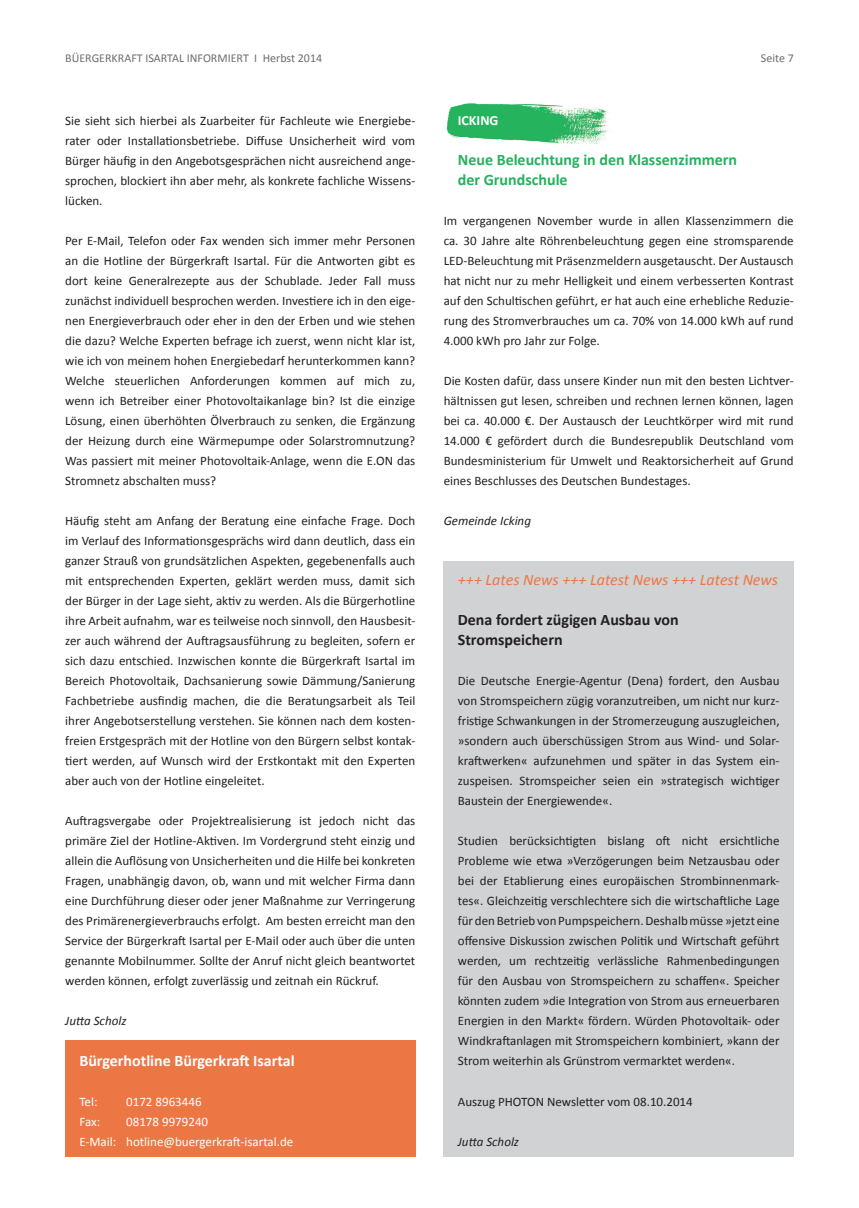
<style>
.page{position:relative;width:859px;height:1208px;background:#fff}
.page>*{position:absolute;margin:0;border:0;box-sizing:border-box;transform-origin:0 0}
.t1{font:700 16px/20px "Calibri";color:#24b25d}
.t2{font:700 16px/20px "Calibri";color:#231f20}
.t3{font:italic 16px "Calibri";color:#ed7744}
.t4{font:700 16px "Calibri";color:#fff}
.t5{font:700 14px "Calibri";color:#fff}
.t6{font:13px/20px "Calibri";color:#231f20;text-align:justify}
.t7{font:13px/20px "Calibri";color:#fff}
.t8{font:italic 13px "Calibri";color:#231f20}
.t9{font:12px "Calibri";color:#6c6d70}
</style>
<div class="page">
<img style="left:446px;top:103px;width:163px;height:41px">
<div style="left:444px;top:561px;width:350px;height:595px;background:#d1d2d4"></div>
<div style="left:65px;top:1040px;width:350px;height:116px;background:#ed7744"></div>
<p class="t9" style="left:65px;top:51px;width:259px">BÜERGERKRAFT ISARTAL INFORMIERT I Herbst 2014</p>
<p class="t9" style="left:761px;top:51px;width:34px">Seite 7</p>
<p class="t6" style="left:65px;top:111px;width:352px">Sie sieht sich hierbei als Zuarbeiter für Fachleute wie Energiebe&shy;rater oder Installationsbetriebe. Diffuse Unsicherheit wird vom Bürger häufig in den Angebotsgesprächen nicht ausreichend ange&shy;sprochen, blockiert ihn aber mehr, als konkrete fachliche Wissens&shy;lücken.</p>
<p class="t6" style="left:65px;top:231px;width:352px">Per E-Mail, Telefon oder Fax wenden sich immer mehr Personen an die Hotline der Bürgerkraft Isartal. Für die Antworten gibt es dort keine Generalrezepte aus der Schublade. Jeder Fall muss zunächst individuell besprochen werden. Investiere ich in den eige&shy;nen Energieverbrauch oder eher in den der Erben und wie stehen die dazu? Welche Experten befrage ich zuerst, wenn nicht klar ist, wie ich von meinem hohen Energiebedarf herunterkommen kann?<br>Welche steuerlichen Anforderungen kommen auf mich zu, wenn ich Betreiber einer Photovoltaikanlage bin? Ist die einzige Lösung, einen überhöhten Ölverbrauch zu senken, die Ergänzung der Heizung durch eine Wärmepumpe oder Solarstromnutzung?<br>Was passiert mit meiner Photovoltaik-Anlage, wenn die E.ON das Stromnetz abschalten muss?</p>
<p class="t6" style="left:65px;top:511px;width:352px">Häufig steht am Anfang der Beratung eine einfache Frage. Doch im Verlauf des Informationsgesprächs wird dann deutlich, dass ein ganzer Strauß von grundsätzlichen Aspekten, gegebenenfalls auch mit entsprechenden Experten, geklärt werden muss, damit sich der Bürger in der Lage sieht, aktiv zu werden. Als die Bürgerhotline ihre Arbeit aufnahm, war es teilweise noch sinnvoll, den Hausbesit&shy;zer auch während der Auftragsausführung zu begleiten, sofern er sich dazu entschied. Inzwischen konnte die Bürgerkraft Isartal im Bereich Photovoltaik, Dachsanierung sowie Dämmung/Sanierung Fachbetriebe ausfindig machen, die die Beratungsarbeit als Teil ihrer Angebotserstellung verstehen. Sie können nach dem kosten&shy;freien Erstgespräch mit der Hotline von den Bürgern selbst kontak&shy;tiert werden, auf Wunsch wird der Erstkontakt mit den Experten aber auch von der Hotline eingeleitet.</p>
<p class="t6" style="left:65px;top:811px;width:352px">Auftragsvergabe oder Projektrealisierung ist jedoch nicht das primäre Ziel der Hotline-Aktiven. Im Vordergrund steht einzig und allein die Auflösung von Unsicherheiten und die Hilfe bei konkreten Fragen, unabhängig davon, ob, wann und mit welcher Firma dann eine Durchführung dieser oder jener Maßnahme zur Verringerung des Primärenergieverbrauchs erfolgt. Am besten erreicht man den Service der Bürgerkraft Isartal per E-Mail oder auch über die unten genannte Mobilnummer. Sollte der Anruf nicht gleich beantwortet werden können, erfolgt zuverlässig und zeitnah ein Rückruf.</p>
<p class="t8" style="left:65px;top:1012px;width:63px">Jutta Scholz</p>
<p class="t4" style="left:79px;top:1050px;width:217px">Bürgerhotline Bürgerkraft Isartal</p>
<p class="t7" style="left:79px;top:1091px;width:20px">Tel:</p>
<p class="t7" style="left:126px;top:1091px;width:77px">0172 8963446</p>
<p class="t7" style="left:79px;top:1111px;width:22px">Fax:</p>
<p class="t7" style="left:79px;top:1111px;width:215px;text-indent:47px">08178 9979240<br>E-Mail: hotline@buergerkraft-isartal.de</p>
<p class="t5" style="left:458px;top:112px;width:42px">ICKING</p>
<p class="t1" style="left:458px;top:150px;width:281px">Neue Beleuchtung in den Klassenzimmern der Grundschule</p>
<p class="t6" style="left:444px;top:211px;width:352px">Im vergangenen November wurde in allen Klassenzimmern die ca. 30 Jahre alte Röhrenbeleuchtung gegen eine stromsparende LED-Beleuchtung mit Präsenzmeldern ausgetauscht. Der Austausch hat nicht nur zu mehr Helligkeit und einem verbesserten Kontrast auf den Schultischen geführt, er hat auch eine erhebliche Reduzie&shy;rung des Stromverbrauches um ca. 70% von 14.000 kWh auf rund 4.000 kWh pro Jahr zur Folge.</p>
<p class="t6" style="left:444px;top:371px;width:352px">Die Kosten dafür, dass unsere Kinder nun mit den besten Lichtver&shy;hältnissen gut lesen, schreiben und rechnen lernen können, lagen bei ca. 40.000 €. Der Austausch der Leuchtkörper wird mit rund 14.000 € gefördert durch die Bundesrepublik Deutschland vom Bundesministerium für Umwelt und Reaktorsicherheit auf Grund eines Beschlusses des Deutschen Bundestages.</p>
<p class="t8" style="left:444px;top:512px;width:89px">Gemeinde Icking</p>
<p class="t3" style="left:458px;top:569px;width:322px">+++ Lates News +++ Latest News +++ Latest News</p>
<p class="t2" style="left:458px;top:610px;width:222px">Dena fordert zügigen Ausbau von<br>Stromspeichern</p>
<p class="t6" style="left:458px;top:671px;width:323px">Die Deutsche Energie-Agentur (Dena) fordert, den Ausbau von Stromspeichern zügig voranzutreiben, um nicht nur kurz&shy;fristige Schwankungen in der Stromerzeugung auszugleichen, »sondern auch überschüssigen Strom aus Wind- und Solar&shy;kraftwerken« aufzunehmen und später in das System ein&shy;zuspeisen. Stromspeicher seien ein »strategisch wichtiger Baustein der Energiewende«.</p>
<p class="t6" style="left:458px;top:831px;width:323px">Studien berücksichtigten bislang oft nicht ersichtliche Probleme wie etwa »Verzögerungen beim Netzausbau oder bei der Etablierung eines europäischen Strombinnenmark&shy;tes«. Gleichzeitig verschlechtere sich die wirtschaftliche Lage für den Betrieb von Pumpspeichern. Deshalb müsse »jetzt eine offensive Diskussion zwischen Politik und Wirtschaft geführt werden, um rechtzeitig verlässliche Rahmenbedingungen für den Ausbau von Stromspeichern zu schaffen«. Speicher könnten zudem »die Integration von Strom aus erneuerbaren Energien in den Markt« fördern. Würden Photovoltaik- oder Windkraftanlagen mit Stromspeichern kombiniert, »kann der Strom weiterhin als Grünstrom vermarktet werden«.</p>
<p class="t6" style="left:458px;top:1091px;width:236px">Auszug PHOTON Newsletter vom 08.10.2014</p>
<p class="t8" style="left:458px;top:1132px;width:63px">Jutta Scholz</p>
</div>
